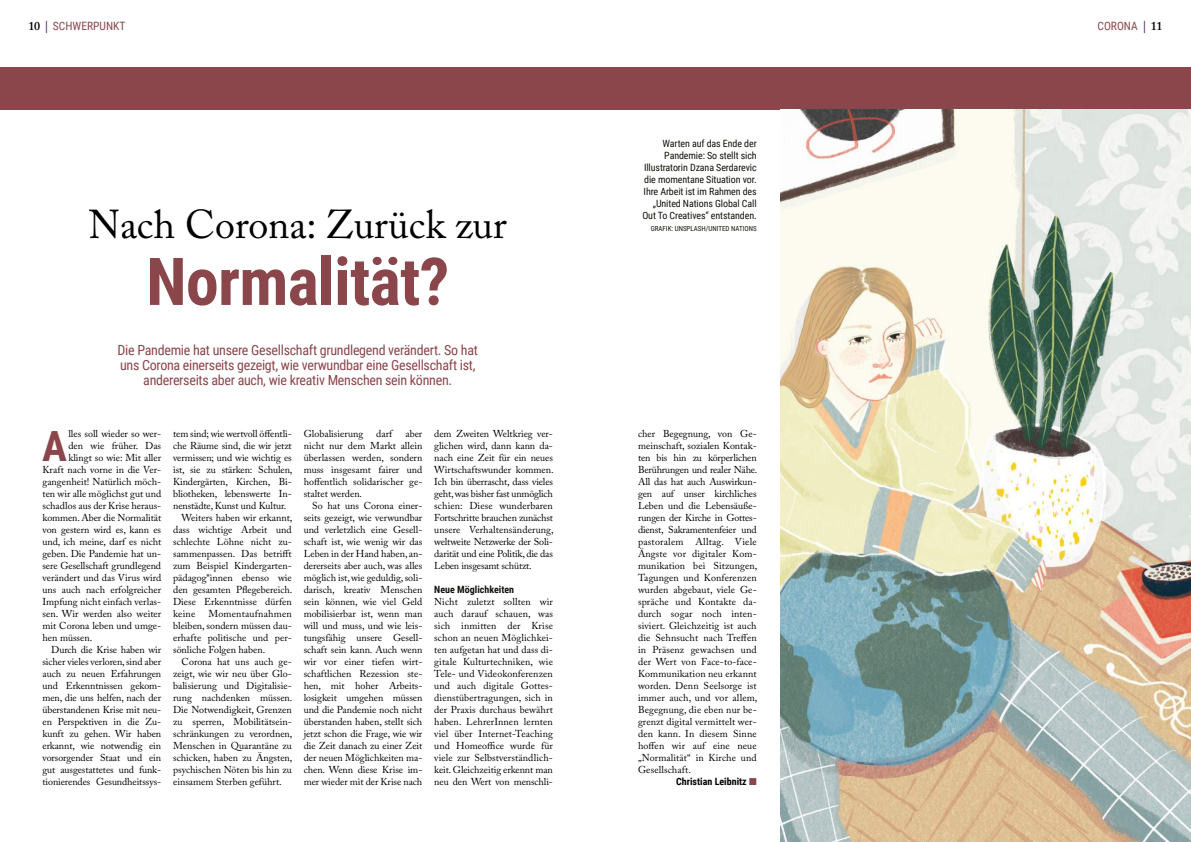
<style>
.page{position:relative;width:1191px;height:842px;background:#fff}
.page>*{position:absolute;margin:0;border:0;box-sizing:border-box;transform-origin:0 0}
.t1{font:700 66px "Roboto Condensed";letter-spacing:-.01em;color:#8b464b}
.t2{font:700 41.6px "Roboto Condensed";color:#8b464b}
.t3{font:40px "Adobe Caslon Pro";color:#020100}
.t4{font:14px/15px "Roboto Condensed";letter-spacing:-.02em;color:#8b464b;text-align:center}
.t5{font:11.5px "Roboto Condensed";color:#8b464b}
.t6{font:10px/12px "Adobe Caslon Pro";letter-spacing:-.005em;color:#020100;text-align:justify}
.t7{font:10px/12px "Roboto Condensed";letter-spacing:-.01em;color:#12120c;text-align:right}
.t8{font:700 10px "Roboto Condensed";color:#020100}
.t9{font:700 10px "Roboto Condensed";color:#12120c}
.t10{font:7px "Roboto Condensed";color:#12120c}
.s1{font-family:"Adobe Caslon Pro";font-weight:600;font-size:12px;color:#020100}
.s2{font-family:"Adobe Caslon Pro";font-weight:600;font-size:12px;color:#460d58}
.s3{color:#8b464b}
</style>
<div class="page">
<div style="left:0;top:67px;width:1191px;height:43px;background:#8b464b"></div>
<img style="left:780px;top:110px;width:411px;height:732px">
<p class="t5" style="left:28px;top:21px;width:98px"><span class="s1">10</span> <span class="s2">|</span> SCHWERPUNKT</p>
<p class="t5" style="left:1097px;top:21px;width:67px">CORONA <span class="s2">|</span> <span class="s1">11</span></p>
<h3 class="t3" style="left:89px;top:209px;width:420px">Nach Corona: Zurück zur</h3>
<h1 class="t1" style="left:146px;top:255px;width:304px">Normalität?</h1>
<h3 class="t4" style="left:117px;top:344px;width:362px">Die Pandemie hat unsere Gesellschaft grundlegend verändert. So hat uns Corona einerseits gezeigt, wie verwundbar eine Gesellschaft ist, andererseits aber auch, wie kreativ Menschen sein können.</h3>
<h2 class="t2" style="left:42px;top:430px;width:26px">A</h2>
<p class="t6" style="left:68px;top:429px;width:94px">lles soll wieder so wer‐</p>
<p class="t6" style="left:68px;top:441px;width:94px">den wie früher. Das</p>
<p class="t6" style="left:68px;top:453px;width:94px">klingt so wie: Mit aller</p>
<p class="t6" style="left:43px;top:465px;width:120px">Kraft nach vorne in die Ver‐</p>
<p class="t6" style="left:43px;top:477px;width:120px">gangenheit! Natürlich möch‐</p>
<p class="t6" style="left:43px;top:489px;width:120px">ten wir alle möglichst gut und</p>
<p class="t6" style="left:43px;top:501px;width:120px">schadlos aus der Krise heraus‐</p>
<p class="t6" style="left:43px;top:513px;width:120px">kommen. Aber die Normalität</p>
<p class="t6" style="left:43px;top:525px;width:120px">von gestern wird es, kann es</p>
<p class="t6" style="left:43px;top:537px;width:120px">und, ich meine, darf es nicht</p>
<p class="t6" style="left:43px;top:549px;width:120px">geben. Die Pandemie hat un‐</p>
<p class="t6" style="left:43px;top:561px;width:120px">sere Gesellschaft grundlegend</p>
<p class="t6" style="left:43px;top:573px;width:120px">verändert und das Virus wird</p>
<p class="t6" style="left:43px;top:585px;width:120px">uns auch nach erfolgreicher</p>
<p class="t6" style="left:43px;top:597px;width:120px">Impfung nicht einfach verlas‐</p>
<p class="t6" style="left:43px;top:609px;width:120px">sen. Wir werden also weiter</p>
<p class="t6" style="left:43px;top:621px;width:120px">mit Corona leben und umge‐</p>
<p class="t6" style="left:43px;top:633px;width:51px">hen müssen.</p>
<p class="t6" style="left:51px;top:645px;width:112px">Durch die Krise haben wir</p>
<p class="t6" style="left:43px;top:657px;width:120px">sicher vieles verloren, sind aber</p>
<p class="t6" style="left:43px;top:669px;width:120px">auch zu neuen Erfahrungen</p>
<p class="t6" style="left:43px;top:681px;width:120px">und Erkenntnissen gekom‐</p>
<p class="t6" style="left:43px;top:693px;width:120px">men, die uns helfen, nach der</p>
<p class="t6" style="left:43px;top:705px;width:120px">überstandenen Krise mit neu‐</p>
<p class="t6" style="left:43px;top:717px;width:120px">en Perspektiven in die Zu‐</p>
<p class="t6" style="left:43px;top:729px;width:120px">kunft zu gehen. Wir haben</p>
<p class="t6" style="left:43px;top:741px;width:120px">erkannt, wie notwendig ein</p>
<p class="t6" style="left:43px;top:753px;width:120px">vorsorgender Staat und ein</p>
<p class="t6" style="left:43px;top:765px;width:120px">gut ausgestattetes und funk‐</p>
<p class="t6" style="left:43px;top:777px;width:120px">tionierendes Gesundheitssys‐</p>
<p class="t6" style="left:173px;top:429px;width:120px">tem sind; wie wertvoll öffentli‐</p>
<p class="t6" style="left:173px;top:441px;width:120px">che Räume sind, die wir jetzt</p>
<p class="t6" style="left:173px;top:453px;width:120px">vermissen; und wie wichtig es</p>
<p class="t6" style="left:173px;top:465px;width:121px">ist, sie zu stärken: Schulen,</p>
<p class="t6" style="left:173px;top:477px;width:120px">Kindergärten, Kirchen, Bi‐</p>
<p class="t6" style="left:173px;top:489px;width:120px">bliotheken, lebenswerte In‐</p>
<p class="t6" style="left:173px;top:501px;width:115px">nenstädte, Kunst und Kultur.</p>
<p class="t6" style="left:182px;top:513px;width:112px">Weiters haben wir erkannt,</p>
<p class="t6" style="left:173px;top:525px;width:120px">dass wichtige Arbeit und</p>
<p class="t6" style="left:173px;top:537px;width:120px">schlechte Löhne nicht zu‐</p>
<p class="t6" style="left:173px;top:549px;width:120px">sammenpassen. Das betrifft</p>
<p class="t6" style="left:173px;top:561px;width:120px">zum Beispiel Kindergarten‐</p>
<p class="t6" style="left:173px;top:573px;width:120px">pädagog*innen ebenso wie</p>
<p class="t6" style="left:173px;top:585px;width:121px">den gesamten Pflegebereich.</p>
<p class="t6" style="left:173px;top:597px;width:120px">Diese Erkenntnisse dürfen</p>
<p class="t6" style="left:173px;top:609px;width:24px">keine</p>
<p class="t6" style="left:173px;top:609px;width:120px;text-indent:35px">Momentaufnahmen bleiben, sondern müssen dau‐ erhafte politische und per‐ sönliche Folgen haben.</p>
<p class="t6" style="left:173px;top:657px;width:121px;text-indent:9px">Corona hat uns auch ge‐ zeigt, wie wir neu über Glo‐ balisierung und Digitalisie‐ rung nachdenken müssen.<br>Die Notwendigkeit, Grenzen zu sperren, Mobilitätsein‐ schränkungen zu verordnen, Menschen in Quarantäne zu schicken, haben zu Ängsten, psychischen Nöten bis hin zu einsamem Sterben geführt.</p>
<p class="t6" style="left:304px;top:429px;width:120px;text-indent:102px">aber nicht nur dem Markt allein überlassen werden, sondern muss insgesamt fairer und hoffentlich solidarischer ge‐ staltet werden.</p>
<p class="t6" style="left:304px;top:501px;width:120px;text-indent:9px">So hat uns Corona einer‐ seits gezeigt, wie verwundbar und verletzlich eine Gesell‐ schaft ist, wie wenig wir das Leben in der Hand haben, an‐ dererseits aber auch, was alles möglich ist,wie geduldig, soli‐ darisch, kreativ Menschen sein können, wie viel Geld mobilisierbar ist, wenn man will und muss, und wie leis‐ tungsfähig unsere Gesell‐ schaft sein kann. Auch wenn wir vor einer tiefen wirt‐ schaftlichen Rezession ste‐ hen, mit hoher Arbeits‐ losigkeit umgehen müssen und die Pandemie noch nicht überstanden haben, stellt sich jetzt schon die Frage, wie wir die Zeit danach zu einer Zeit der neuen Möglichkeiten ma‐ chen. Wenn diese Krise im‐ mer wieder mit der Krise nach</p>
<p class="t6" style="left:304px;top:429px;width:61px">Globalisierung</p>
<p class="t6" style="left:376px;top:429px;width:18px">darf</p>
<p class="t6" style="left:434px;top:429px;width:121px">dem Zweiten Weltkrieg ver‐ glichen wird, dann kann da‐ nach eine Zeit für ein neues Wirtschaftswunder kommen.<br>Ich bin überrascht, dass vieles geht,was bisher fast unmöglich schien: Diese wunderbaren Fortschritte brauchen zunächst unsere Verhaltensänderung, weltweite Netzwerke der Soli‐ darität und eine Politik, die das Leben insgesamt schützt.</p>
<p class="t9" style="left:434px;top:586px;width:81px">Neue Möglichkeiten</p>
<p class="t6" style="left:434px;top:597px;width:120px">Nicht zuletzt sollten wir auch darauf schauen, was sich inmitten der Krise schon an neuen Möglichkei‐ ten aufgetan hat und dass di‐ gitale Kulturtechniken, wie Tele- und Videokonferenzen und auch digitale Gottes‐ dienstübertragungen, sich in der Praxis durchaus bewährt haben. LehrerInnen lernten viel über Internet-Teaching und Homeoffice wurde für viele zur Selbstverständlich‐ keit. Gleichzeitig erkennt man neu den Wert von menschli‐</p>
<p class="t7" style="left:642px;top:138px;width:116px">Warten auf das Ende der<br>Pandemie: So stellt sich<br>Illustratorin Dzana Serdarevic die momentane Situation vor.<br>Ihre Arbeit ist im Rahmen des „United Nations Global Call<br>Out To Creatives“ entstanden.</p>
<p class="t10" style="left:650px;top:225px;width:107px">GRAFIK: UNSPLASH/UNITED NATIONS</p>
<p class="t6" style="left:638px;top:429px;width:121px">cher Begegnung, von Ge‐ meinschaft, sozialen Kontak‐ ten bis hin zu körperlichen Berührungen und realer Nähe.<br>All das hat auch Auswirkun‐ gen auf unser kirchliches Leben und die Lebensäuße‐ rungen der Kirche in Gottes‐ dienst, Sakramentenfeier und pastoralem Alltag. Viele Ängste vor digitaler Kom‐ munikation bei Sitzungen, Tagungen und Konferenzen wurden abgebaut, viele Ge‐ spräche und Kontakte da‐ durch sogar noch inten‐ siviert. Gleichzeitig ist auch die Sehnsucht nach Treffen in Präsenz gewachsen und der Wert von Face-to-face-Kommunikation neu erkannt worden. Denn Seelsorge ist immer auch, und vor allem, Begegnung, die eben nur be‐ grenzt digital vermittelt wer‐ den kann. In diesem Sinne hoffen wir auf eine neue „Normalität“ in Kirche und Gesellschaft.</p>
<p class="t8" style="left:676px;top:778px;width:82px">Christian Leibnitz <span class="s3">■</span></p>
</div>
